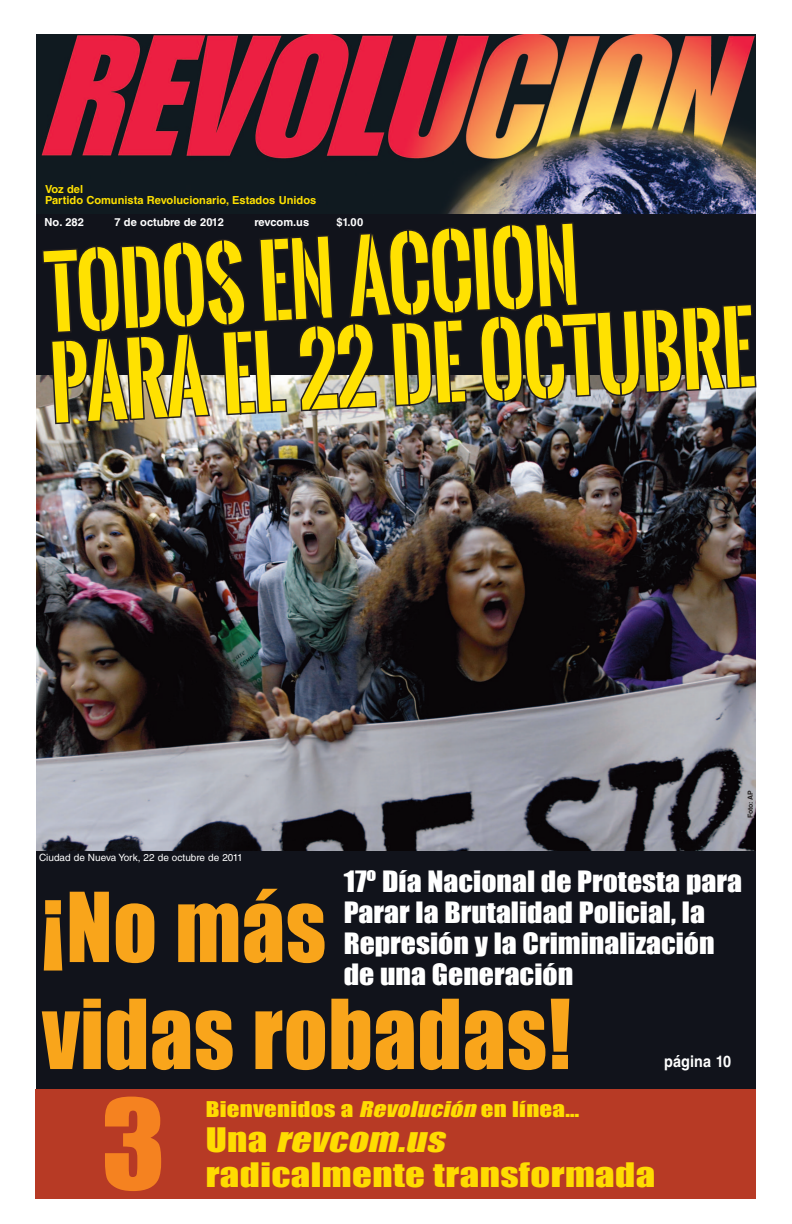
<style>
.page{position:relative;width:792px;height:1224px;background:#fff}
.page>*{position:absolute;margin:0;border:0;box-sizing:border-box;transform-origin:0 0}
.t1{font:115px "Impact";color:#f58220;scale:1.05 1}
.t2{font:700 93.1px/90.7px "Oswald Stencil";color:#ffe101;scale:.83 1}
.t3{font:89px/107px "Impact";letter-spacing:.01em;color:#f9a51b;scale:.96 1}
.t4{font:31px/35px "Impact";letter-spacing:.01em;color:#ffdc01;scale:1.25 1}
.t5{font:27px/31px "Impact";color:#fff;scale:1.1 1}
.t6{font:19.9px "Impact";letter-spacing:.01em;color:#ffdc01;scale:1.25 1}
.t7{font:700 16px "Helvetica LT Std";letter-spacing:.01em;color:#fff;scale:.9 1}
.t8{font:700 11.1px/11px "Helvetica LT Std";color:#ffe101}
.t9{font:700 11.1px "Helvetica LT Std";color:#fff}
.t10{font:10px "Helvetica LT Std";color:#fff}
.t11{font:700 7px "Helvetica LT Std";letter-spacing:-.01em;color:#231f20}
.s1{font-style:italic}
</style>
<div class="page">
<div style="left:36px;top:213px;width:720px;height:876px;background:#11131b"></div>
<img style="left:37px;top:376px;width:719px;height:475px">
<div style="left:35px;top:1089px;width:721px;height:109px;background:#b73a25"></div>
<img style="left:36px;top:34px;width:720px;height:180px">
<svg style="left:40px;top:222px;width:717px;height:204px"></svg>
<p class="t8" style="left:45px;top:183px;width:273px">Voz del<br>Partido Comunista Revolucionario, Estados Unidos</p>
<p class="t9" style="left:45px;top:215px;width:41px">No. 282</p>
<p class="t9" style="left:114px;top:215px;width:111px">7 de octubre de 2012</p>
<p class="t9" style="left:254px;top:215px;width:56px">revcom.us</p>
<p class="t9" style="left:336px;top:215px;width:28px">$1.00</p>
<h2 class="t2" style="left:43px;top:247px;width:851px;rotate:-3deg">Todos en accion para el 22 de octubre</h2>
<p class="t10" style="left:39px;top:852px;width:205px">Ciudad de Nueva York, 22 de octubre de 2011</p>
<p class="t11" style="left:746px;top:818px;width:29px;rotate:-90deg">Foto: AP</p>
<p class="t5" style="left:344px;top:865px;width:364px">17º Día Nacional de Protesta para<br>Parar la Brutalidad Policial, la<br>Represión y la Criminalización de una Generación</p>
<h3 class="t3" style="left:42px;top:871px;width:552px">¡No más<br>vidas robadas!</h3>
<p class="t7" style="left:664px;top:1051px;width:76px">página 10</p>
<h1 class="t1" style="left:101px;top:1055px;width:62px">3</h1>
<p class="t6" style="left:206px;top:1094px;width:300px">Bienvenidos a <span class="s1">Revolución</span> en línea…</p>
<p class="t4" style="left:206px;top:1122px;width:361px">U n a <span class="s1">revcom.us </span>radicalmente transformada</p>
</div>
